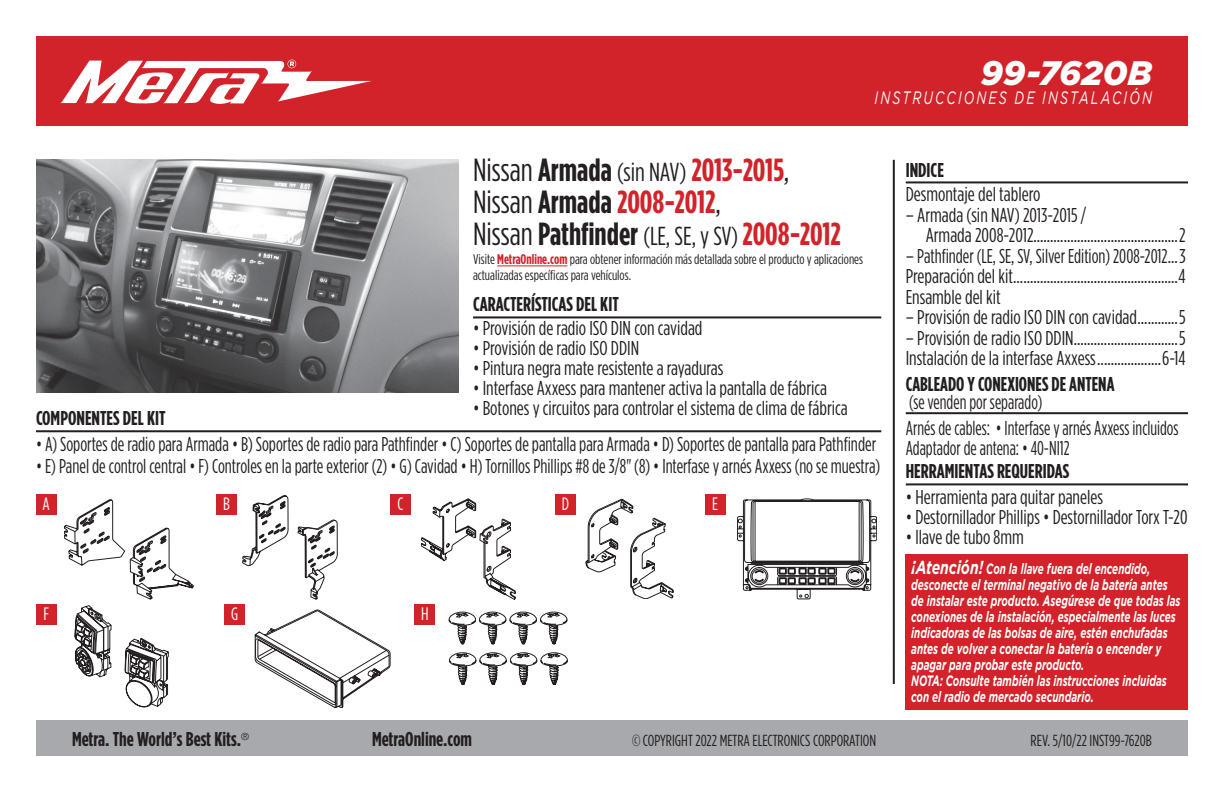
<style>
.page{position:relative;width:1224px;height:792px;background:#fff}
.page>*{position:absolute;margin:0;border:0;box-sizing:border-box;transform-origin:0 0}
.t1{font:italic 900 34px "Gotham";color:#fff}
.t2{font:700 32px/32px "Gotham Condensed";color:#d2232a}
.t3{font:26px "Gotham Condensed";color:#231f20}
.t4{font:20px/20.4px "Gotham Condensed";color:#231f20}
.t5{font:20px "Gotham Condensed";color:#231f20;scale:.94 1}
.t6{font:700 20px "Gotham Condensed";color:#231f20}
.t7{font:20px/26px "Gotham Condensed";color:#231f20;scale:.9 1}
.t8{font:italic 18px "Gotham";letter-spacing:.17em;color:#fff;scale:.7 1}
.t9{font:18px "Gotham Condensed";color:#fff}
.t10{font:16px "Gotham Condensed";color:#231f20}
.t11{font:italic 700 15px/16px "Gotham";color:#fff;scale:.66 1}
.t12{font:14px/16px "Gotham Condensed";color:#231f20}
.s1{font-weight:400;color:#231f20}
.s2{color:#231f20}
.s3{font-weight:400;font-size:26px;color:#231f20}
.s4{font-size:32px}
.s5{font-weight:700;font-size:32px}
.s6{font-weight:700;font-size:32px;color:#d2232a}
.s7{font-weight:700;color:#d2232a}
.s8{font-size:18.8px}
</style>
<div class="page">
<div style="left:36px;top:720px;width:1152px;height:36px;background:#a7a9ac"></div>
<hr style="left:893px;top:160px;width:2px;height:524px;background:#231f20">
<div style="left:36px;top:36px;width:1152px;height:90px;background:#d2232a"></div>
<svg style="left:60px;top:60px;width:311px;height:44px"></svg>
<img style="left:36px;top:160px;width:423px;height:232px">
<hr style="left:473px;top:316px;width:408px;height:2px;background:#231f20">
<hr style="left:36px;top:430px;width:845px;height:2px;background:#231f20">
<hr style="left:906px;top:483px;width:282px;height:2px;background:#231f20">
<hr style="left:906px;top:412px;width:282px;height:2px;background:#231f20">
<hr style="left:906px;top:181px;width:282px;height:2px;background:#231f20">
<div style="left:36px;top:495px;width:21px;height:20px;background:#d2232a"></div>
<div style="left:36px;top:604px;width:21px;height:21px;background:#d2232a"></div>
<div style="left:224px;top:604px;width:21px;height:21px;background:#d2232a"></div>
<div style="left:415px;top:604px;width:20px;height:21px;background:#d2232a"></div>
<div style="left:216px;top:495px;width:21px;height:20px;background:#d2232a"></div>
<div style="left:390px;top:495px;width:21px;height:20px;background:#d2232a"></div>
<div style="left:555px;top:495px;width:21px;height:20px;background:#d2232a"></div>
<div style="left:705px;top:495px;width:20px;height:20px;background:#d2232a"></div>
<hr style="left:497px;top:266px;width:70px;height:1px;background:#d2232a">
<svg style="left:242px;top:495px;width:96px;height:104px"></svg>
<svg style="left:75px;top:605px;width:93px;height:103px"></svg>
<svg style="left:255px;top:610px;width:135px;height:98px"></svg>
<svg style="left:449px;top:611px;width:119px;height:74px"></svg>
<svg style="left:421px;top:499px;width:95px;height:100px"></svg>
<svg style="left:64px;top:500px;width:130px;height:99px"></svg>
<svg style="left:586px;top:499px;width:88px;height:100px"></svg>
<svg style="left:737px;top:499px;width:140px;height:100px"></svg>
<div style="left:906px;top:554px;width:282px;height:156px;background:#d2232a"></div>
<h1 class="t1" style="left:981px;top:53px;width:173px">99-7620B</h1>
<p class="t8" style="left:875px;top:88px;width:398px">INSTRUCCIONES DE INSTALACIÓN</p>
<h2 class="t2" style="left:473px;top:153px;width:318px"><span class="s1">Nissan</span> <span class="s2">Armada</span> <span class="s3">(sin NAV)</span> 2013-2015<span class="s1">,<br>Nissan</span> <span class="s2">Armada</span> 2008-2012<span class="s1">,</span></h2>
<h3 class="t3" style="left:473px;top:222px;width:369px"><span class="s4">Nissan</span> <span class="s5">Pathfinder</span> (LE, SE, y SV) <span class="s6">2008-2012</span></h3>
<p class="t12" style="left:473px;top:251px;width:392px">Visite <span class="s7">MetraOnline.com</span> para obtener información más detallada sobre el producto y aplicaciones actualizadas específicas para vehículos.</p>
<p class="t6" style="left:906px;top:158px;width:40px">INDICE</p>
<p class="t4" style="left:906px;top:184px;width:136px">Desmontaje del tablero</p>
<p class="t4" style="left:926px;top:204px;width:261px;text-indent:-20px">– Armada (sin NAV) 2013-2015 /<br>Armada 2008-2012...........................................2</p>
<p class="t4" style="left:906px;top:245px;width:282px;text-align:justify">– Pathfinder (LE, SE, SV, Silver Edition) 2008-2012...3<br>Preparación del kit.................................................4<br>Ensamble del kit</p>
<p class="t4" style="left:906px;top:307px;width:281px">– Provisión de radio ISO DIN con cavidad............5</p>
<p class="t4" style="left:906px;top:327px;width:282px">– Provisión de radio ISO DDIN...............................5<br>Instalación de la interfase Axxess...................6-14</p>
<p class="t6" style="left:906px;top:372px;width:210px">CABLEADO Y CONEXIONES DE ANTENA</p>
<p class="t7" style="left:906px;top:388px;width:305px">(se venden por separado)<br>Arnés de cables: • Interfase y arnés Axxess incluidos</p>
<p class="t7" style="left:906px;top:434px;width:184px">Adaptador de antena: • 40-NI12</p>
<p class="t6" style="left:473px;top:293px;width:147px">CARACTERÍSTICAS DEL KIT</p>
<p class="t4" style="left:473px;top:318px;width:231px">• Provisión de radio ISO DIN con cavidad</p>
<p class="t4" style="left:473px;top:338px;width:168px">• Provisión de radio ISO DDIN</p>
<p class="t4" style="left:473px;top:358px;width:252px">• Pintura negra mate resistente a rayaduras</p>
<p class="t4" style="left:473px;top:378px;width:356px">• Interfase Axxess para mantener activa la pantalla de fábrica</p>
<p class="t4" style="left:473px;top:398px;width:376px">• Botones y circuitos para controlar el sistema de clima de fábrica</p>
<p class="t6" style="left:36px;top:407px;width:131px">COMPONENTES DEL KIT</p>
<p class="t5" style="left:36px;top:433px;width:895px">• A) Soportes de radio para Armada • B) Soportes de radio para Pathfinder • C) Soportes de pantalla para Armada • D) Soportes de pantalla para Pathfinder</p>
<p class="t5" style="left:36px;top:455px;width:900px">• E) Panel de control central • F) Controles en la parte exterior (2) • G) Cavidad • H) Tornillos Phillips #8 de 3/8" (8) • Interfase y arnés Axxess (no se muestra)</p>
<p class="t6" style="left:906px;top:460px;width:165px">HERRAMIENTAS REQUERIDAS</p>
<p class="t4" style="left:906px;top:487px;width:199px">• Herramienta para quitar paneles</p>
<p class="t4" style="left:906px;top:507px;width:283px">• Destornillador Phillips • Destornillador Torx T-20</p>
<p class="t4" style="left:906px;top:527px;width:120px">• llave de tubo 8mm</p>
<p class="t9" style="left:223px;top:494px;width:8px">B</p>
<p class="t9" style="left:397px;top:494px;width:7px">C</p>
<p class="t9" style="left:562px;top:494px;width:9px">D</p>
<p class="t9" style="left:712px;top:494px;width:7px">E</p>
<p class="t9" style="left:43px;top:494px;width:9px">A</p>
<p class="t9" style="left:43px;top:604px;width:7px">F</p>
<p class="t9" style="left:231px;top:604px;width:9px">G</p>
<p class="t9" style="left:421px;top:604px;width:9px">H</p>
<p class="t11" style="left:911px;top:561px;width:410px"><span class="s8">¡Atención!</span> Con la llave fuera del encendido, desconecte el terminal negativo de la batería antes de instalar este producto. Asegúrese de que todas las conexiones de la instalación, especialmente las luces indicadoras de las bolsas de aire, estén enchufadas antes de volver a conectar la batería o encender y apagar para probar este producto.<br>NOTA: Consulte también las instrucciones incluidas con el radio de mercado secundario.</p>
<p class="t6" style="left:72px;top:728px;width:179px">Metra. The World’s Best Kits.<sup>®</sup></p>
<p class="t6" style="left:372px;top:728px;width:102px">MetraOnline.com</p>
<p class="t10" style="left:632px;top:732px;width:246px">© COPYRIGHT 2022 METRA ELECTRONICS CORPORATION</p>
<p class="t10" style="left:1031px;top:732px;width:123px">REV. 5/10/22 INST99-7620B</p>
</div>
